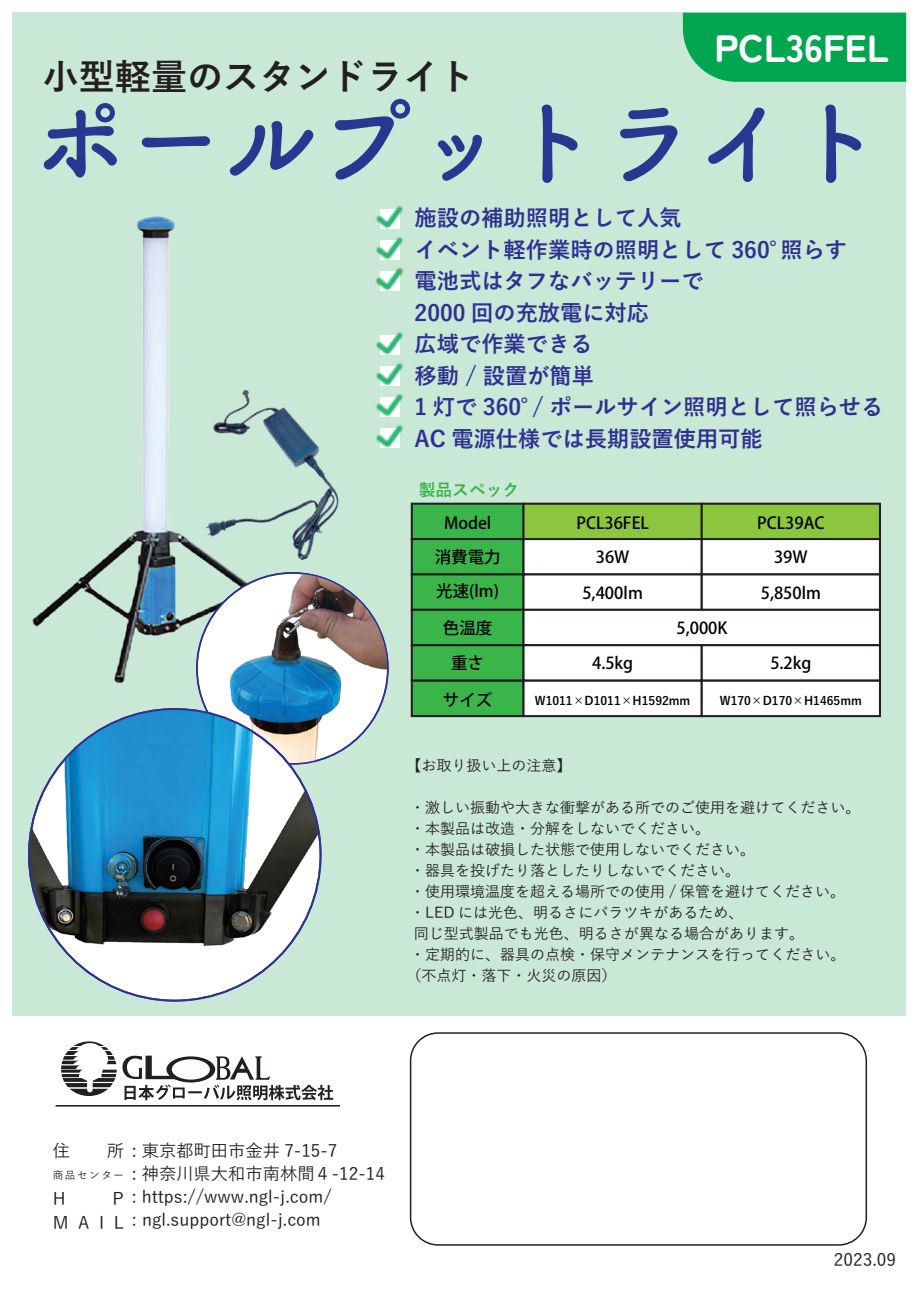
<style>
.page{position:relative;width:919px;height:1289px;background:#fff}
.page>*{position:absolute;margin:0;border:0;box-sizing:border-box;transform-origin:0 0}
.t1{font:94.5px "Tsuku B Rd Gothic Std B";color:#283890}
.t2{font:900 38.1px "Zen Maru Gothic";color:#fff}
.t3{font:700 36px "Yu Go";color:#231f20}
.t4{font:700 22.2px/31.5px "Yu Go";color:#2e3092}
.t5{font:500 17.25px/23.1px "Yu Go";color:#231f20}
.t6{font:700 16.8px "Yu Go";color:#3ab54a}
.t7{font:500 16.5px/36.2px "Koz Go Pro";color:#030303;text-align:center}
.t8{font:500 15px "Yu Go";color:#231f20}
.t9{font:700 11.85px "Yu Go";color:#030303}
.t10{font:500 10.5px "Yu Go";letter-spacing:.16em;color:#231f20}
</style>
<div class="page">
<div style="left:410px;top:1032px;width:457px;height:213px;border:2px solid #231f20;border-radius:27px"></div>
<hr style="left:56px;top:1104px;width:284px;height:2px;background:#231f20">
<svg style="left:61px;top:1041px;width:272px;height:59px"></svg>
<div style="left:13px;top:13px;width:893px;height:1002px;background:#c9e8d6"></div>
<img style="left:12px;top:156px;width:442px;height:584px">
<img style="left:144px;top:349px;width:253px;height:246px">
<img style="left:197px;top:573px;width:191px;height:190px;border-radius:95px">
<img style="left:29px;top:709px;width:291px;height:291px;border-radius:145px">
<img style="left:323px;top:156px;width:131px;height:27px">
<img style="left:323px;top:183px;width:131px;height:31px">
<img style="left:323px;top:214px;width:131px;height:65px">
<svg style="left:379px;top:271px;width:20px;height:8px"></svg>
<img style="left:323px;top:279px;width:131px;height:31px">
<img style="left:323px;top:310px;width:131px;height:31px">
<img style="left:323px;top:341px;width:131px;height:30px">
<img style="left:323px;top:371px;width:131px;height:129px">
<div style="left:411px;top:502px;width:113px;height:38px;background:#3ab54a;border:2px solid #231f20"></div>
<div style="left:411px;top:538px;width:113px;height:37px;background:#3ab54a;border:2px solid #231f20"></div>
<div style="left:411px;top:573px;width:113px;height:38px;background:#3ab54a;border:2px solid #231f20"></div>
<div style="left:411px;top:609px;width:113px;height:37px;background:#3ab54a;border:2px solid #231f20"></div>
<div style="left:411px;top:644px;width:113px;height:37px;background:#3ab54a;border:2px solid #231f20"></div>
<div style="left:522px;top:502px;width:180px;height:38px;background:#8bc63e;border:2px solid #231f20"></div>
<div style="left:700px;top:502px;width:180px;height:38px;background:#8bc63e;border:2px solid #231f20"></div>
<div style="left:522px;top:538px;width:180px;height:37px;background:#fff;border:2px solid #231f20"></div>
<div style="left:700px;top:538px;width:180px;height:37px;background:#fff;border:2px solid #231f20"></div>
<div style="left:522px;top:573px;width:180px;height:38px;background:#fff;border:2px solid #231f20"></div>
<div style="left:700px;top:573px;width:180px;height:38px;background:#fff;border:2px solid #231f20"></div>
<div style="left:522px;top:609px;width:358px;height:37px;background:#fff;border:2px solid #231f20"></div>
<div style="left:522px;top:644px;width:180px;height:37px;background:#fff;border:2px solid #231f20"></div>
<div style="left:700px;top:644px;width:180px;height:37px;background:#fff;border:2px solid #231f20"></div>
<div style="left:411px;top:679px;width:113px;height:38px;background:#3ab54a;border:2px solid #231f20"></div>
<div style="left:522px;top:679px;width:180px;height:38px;background:#fff;border:2px solid #231f20"></div>
<div style="left:700px;top:679px;width:180px;height:38px;background:#fff;border:2px solid #231f20"></div>
<div style="left:682px;top:13px;width:224px;height:69px;background:#00a54f"></div>
<h2 class="t2" style="left:714px;top:24px;width:176px">PCL36FEL</h2>
<h3 class="t3" style="left:43px;top:56px;width:433px">小型軽量のスタンドライト</h3>
<h1 class="t1" style="left:34px;top:68px;width:852px">ポールプットライト</h1>
<h3 class="t4" style="left:414px;top:202px;width:470px">施設の補助照明として人気<br>イベント軽作業時の照明として 360°照らす<br>電池式はタフなバッテリーで<br>2000 回の充放電に対応<br>広域で作業できる<br>移動 / 設置が簡単<br>1 灯で 360°/ ポールサイン照明として照らせる<br>AC 電源仕様では長期設置使用可能</h3>
<p class="t6" style="left:418px;top:480px;width:102px">製品スペック</p>
<p class="t7" style="left:444px;top:505px;width:49px">Model</p>
<p class="t7" style="left:434px;top:539px;width:67px">消費電力</p>
<p class="t7" style="left:436px;top:574px;width:64px">光速(lm)</p>
<p class="t7" style="left:443px;top:610px;width:51px;line-height:35.7px">色温度重さ</p>
<p class="t7" style="left:576px;top:506px;width:74px">PCL36FEL</p>
<p class="t7" style="left:757px;top:506px;width:69px">PCL39AC</p>
<p class="t7" style="left:582px;top:539px;width:62px">36W<br>5,400lm</p>
<p class="t7" style="left:760px;top:539px;width:62px">39W<br>5,850lm</p>
<p class="t7" style="left:676px;top:610px;width:52px">5,000K</p>
<p class="t7" style="left:592px;top:646px;width:43px">4.5kg</p>
<p class="t7" style="left:770px;top:646px;width:43px">5.2kg</p>
<p class="t7" style="left:443px;top:682px;width:51px">サイズ</p>
<p class="t9" style="left:535px;top:693px;width:157px">W1011×D1011×H1592mm</p>
<p class="t9" style="left:719px;top:693px;width:143px">W170×D170×H1465mm</p>
<p class="t8" style="left:406px;top:751px;width:166px">【お取り扱い上の注意】</p>
<p class="t8" style="left:410px;top:793px;width:451px">・激しい振動や大きな衝撃がある所でのご使用を避けてください。</p>
<p class="t8" style="left:410px;top:814px;width:301px">・本製品は改造・分解をしないでください。</p>
<p class="t8" style="left:410px;top:835px;width:346px">・本製品は破損した状態で使用しないでください。</p>
<p class="t8" style="left:410px;top:856px;width:331px">・器具を投げたり落としたりしないでください。</p>
<p class="t8" style="left:410px;top:877px;width:436px">・使用環境温度を超える場所での使用 / 保管を避けてください。</p>
<p class="t8" style="left:410px;top:898px;width:335px">・LED には光色、明るさにバラツキがあるため、</p>
<p class="t8" style="left:414px;top:919px;width:391px">同じ型式製品でも光色、明るさが異なる場合があります。</p>
<p class="t8" style="left:410px;top:940px;width:436px">・定期的に、器具の点検・保守メンテナンスを行ってください。</p>
<p class="t8" style="left:406px;top:961px;width:211px">（不点灯・落下・火災の原因）</p>
<p class="t5" style="left:53px;top:1136px;width:19px">住</p>
<p class="t5" style="left:107px;top:1136px;width:19px">所</p>
<p class="t10" style="left:53px;top:1165px;width:73px">商品センター</p>
<p class="t5" style="left:53px;top:1184px;width:14px">H</p>
<p class="t5" style="left:53px;top:1184px;width:73px;line-height:24px;text-align:right">P<br>MAIL</p>
<p class="t5" style="left:132px;top:1136px;width:254px">: 東京都町田市金井 7-15-7<br>: 神奈川県大和市南林間４-12-14 : https://www.ngl-j.com/<br>: ngl.support@ngl-j.com</p>
<p class="t5" style="left:833px;top:1245px;width:64px">2023.09</p>
</div>
